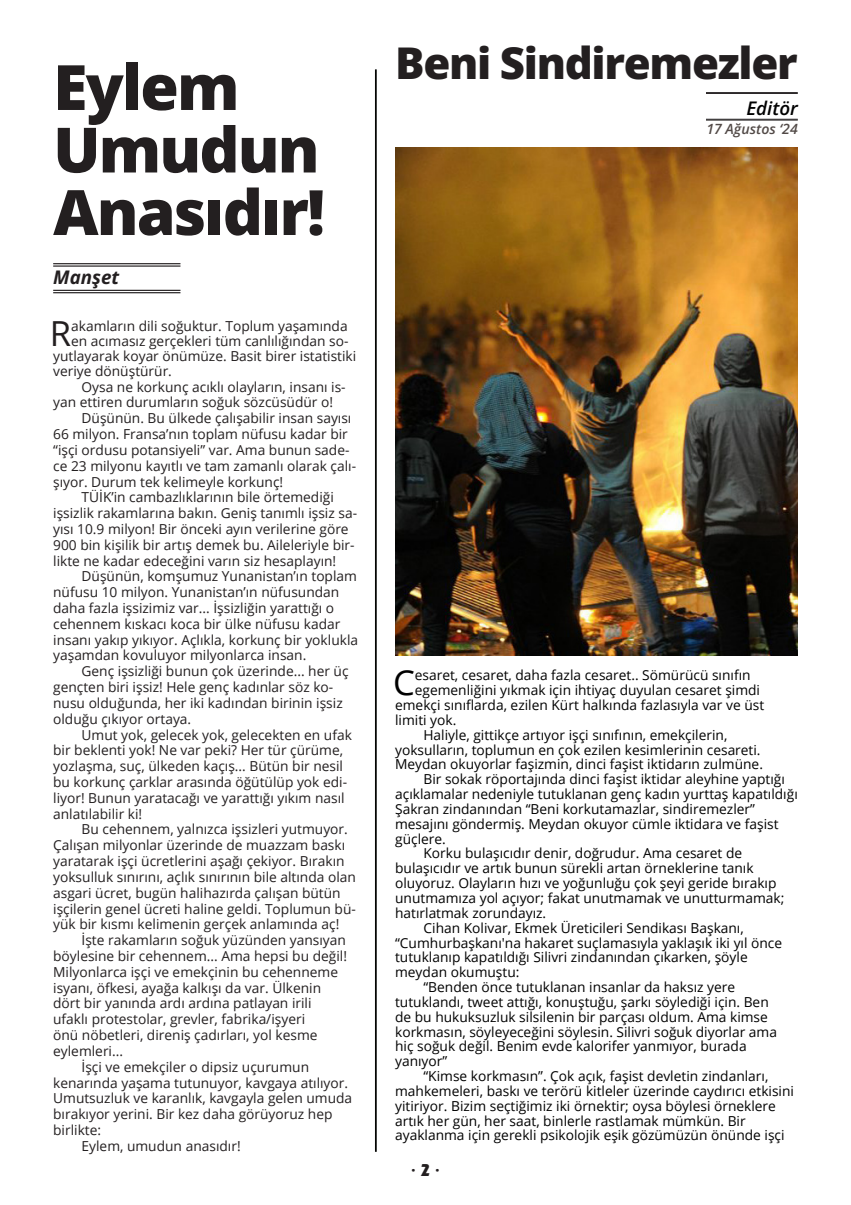
<style>
.page{position:relative;width:851px;height:1205px;background:#fff}
.page>*{position:absolute;margin:0;border:0;box-sizing:border-box;transform-origin:0 0}
.t1{font:800 62.5px "Open Sans";letter-spacing:-.03em;color:#231f20}
.t2{font:800 43.75px "Open Sans";letter-spacing:-.03em;color:#231f20}
.t3{font:34.5px "Open Sans";color:#000}
.Heading_2{font:34.5px "Open Sans";color:#231f20}
.MB_icyazi{font:italic 600 18.75px "Open Sans";color:#000}
.MB_icyazi-2{font:italic 700 18.75px "Open Sans";color:#231f20}
.t4{font:700 16.25px "Open Sans";color:#231f20}
.MB_icyazi-3{font:italic 600 14.12px "Open Sans";color:#524a47}
.Body_Text{font:13.75px/15.8px "Open Sans";color:#231f20}
.t5{font:13.75px/14.9px "Open Sans";color:#000}
.Heading_2-2{font:13.75px "Open Sans";color:#231f20}
.s1{font-family:"Revue BT";font-weight:400}
</style>
<div class="page">
<hr style="left:705px;top:92px;width:92px;height:1px;background:#231f20">
<hr style="left:705px;top:93px;width:92px;height:1px;background:#231f20">
<hr style="left:705px;top:119px;width:92px;height:1px;background:#231f20">
<hr style="left:705px;top:120px;width:92px;height:1px;background:#231f20">
<hr style="left:53px;top:263px;width:127px;height:1px;background:#231f20">
<hr style="left:53px;top:265px;width:127px;height:2px;background:#231f20">
<hr style="left:53px;top:290px;width:127px;height:1px;background:#231f20">
<hr style="left:53px;top:292px;width:127px;height:1px;background:#231f20">
<hr style="left:375px;top:69px;width:1px;height:1083px;background:#040503">
<img style="left:395px;top:148px;width:402px;height:508px">
<p class="t1" style="left:53px;top:40px;width:188px">Eylem</p>
<p class="t1" style="left:53px;top:102px;width:268px">Umudun</p>
<p class="t1" style="left:53px;top:165px;width:273px">Anasıdır!</p>
<p class="MB_icyazi-2" style="left:53px;top:265px;width:67px">Manşet</p>
<p class="Heading_2" style="left:50px;top:310px;width:23px">R</p>
<p class="Heading_2-2" style="left:71px;top:317px;width:278px">akamların dili soğuktur. Toplum yaşamında</p>
<p class="Heading_2-2" style="left:71px;top:332px;width:279px">en acımasız gerçekleri tüm canlılığından so-</p>
<p class="Heading_2-2" style="left:53px;top:346px;width:304px">yutlayarak koyar önümüze. Basit birer istatistiki</p>
<p class="Heading_2-2" style="left:53px;top:361px;width:120px">veriye dönüştürür.</p>
<p class="Body_Text" style="left:53px;top:378px;width:294px;text-indent:28px">Oysa ne korkunç acıklı olayların, insanı is&shy;yan ettiren durumların soğuk sözcüsüdür o!</p>
<p class="Body_Text" style="left:53px;top:410px;width:304px;text-indent:28px">Düşünün. Bu ülkede çalışabilir insan sayısı 66 milyon. Fransa’nın toplam nüfusu kadar bir “işçi ordusu potansiyeli” var. Ama bunun sade&shy;ce 23 milyonu kayıtlı ve tam zamanlı olarak çalı&shy;şıyor. Durum tek kelimeyle korkunç!</p>
<p class="Body_Text" style="left:53px;top:489px;width:305px;text-indent:28px">TÜİK’in cambazlıklarının bile örtemediği işsizlik rakamlarına bakın. Geniş tanımlı işsiz sa&shy;yısı 10.9 milyon! Bir önceki ayın verilerine göre 900 bin kişilik bir artış demek bu. Aileleriyle bir&shy;likte ne kadar edeceğini varın siz hesaplayın!</p>
<p class="Body_Text" style="left:53px;top:568px;width:306px;text-indent:28px">Düşünün, komşumuz Yunanistan’ın toplam nüfusu 10 milyon. Yunanistan’ın nüfusundan daha fazla işsizimiz var... İşsizliğin yarattığı o cehennem kıskacı koca bir ülke nüfusu kadar insanı yakıp yıkıyor. Açlıkla, korkunç bir yoklukla yaşamdan kovuluyor milyonlarca insan.</p>
<p class="Body_Text" style="left:53px;top:663px;width:297px;text-indent:28px">Genç işsizliği bunun çok üzerinde... her üç gençten biri işsiz! Hele genç kadınlar söz ko&shy;nusu olduğunda, her iki kadından birinin işsiz olduğu çıkıyor ortaya.</p>
<p class="Body_Text" style="left:53px;top:726px;width:300px;text-indent:28px">Umut yok, gelecek yok, gelecekten en ufak bir beklenti yok! Ne var peki? Her tür çürüme, yozlaşma, suç, ülkeden kaçış... Bütün bir nesil bu korkunç çarklar arasında öğütülüp yok edi&shy;liyor! Bunun yaratacağı ve yarattığı yıkım nasıl anlatılabilir ki!</p>
<p class="Body_Text" style="left:53px;top:821px;width:304px;text-indent:28px">Bu cehennem, yalnızca işsizleri yutmuyor.<br>Çalışan milyonlar üzerinde de muazzam baskı yaratarak işçi ücretlerini aşağı çekiyor. Bırakın yoksulluk sınırını, açlık sınırının bile altında olan asgari ücret, bugün halihazırda çalışan bütün işçilerin genel ücreti haline geldi. Toplumun bü&shy;yük bir kısmı kelimenin gerçek anlamında aç!</p>
<p class="Body_Text" style="left:53px;top:932px;width:295px;text-indent:28px">İşte rakamların soğuk yüzünden yansıyan böylesine bir cehennem... Ama hepsi bu değil!<br>Milyonlarca işçi ve emekçinin bu cehenneme isyanı, öfkesi, ayağa kalkışı da var. Ülkenin dört bir yanında ardı ardına patlayan irili ufaklı protestolar, grevler, fabrika/işyeri<br>önü nöbetleri, direniş çadırları, yol kesme eylemleri...</p>
<p class="Body_Text" style="left:53px;top:1058px;width:300px;text-indent:28px">İşçi ve emekçiler o dipsiz uçurumun kenarında yaşama tutunuyor, kavgaya atılıyor.<br>Umutsuzluk ve karanlık, kavgayla gelen umuda bırakıyor yerini. Bir kez daha görüyoruz hep birlikte:</p>
<p class="Body_Text" style="left:81px;top:1137px;width:161px">Eylem, umudun anasıdır!</p>
<p class="t2" style="left:395px;top:29px;width:404px">Beni Sindiremezler</p>
<p class="MB_icyazi" style="left:746px;top:95px;width:53px">Editör</p>
<p class="MB_icyazi-3" style="left:706px;top:119px;width:93px">17 Ağustos ‘24</p>
<p class="t3" style="left:393px;top:659px;width:23px">C</p>
<p class="t5" style="left:415px;top:667px;width:337px">esaret, cesaret, daha fazla cesaret.. Sömürücü sınıfın</p>
<p class="t5" style="left:415px;top:682px;width:347px">egemenliğini yıkmak için ihtiyaç duyulan cesaret şimdi</p>
<p class="t5" style="left:395px;top:697px;width:370px">emekçi sınıflarda, ezilen Kürt halkında fazlasıyla var ve üst</p>
<p class="t5" style="left:395px;top:712px;width:63px">limiti yok.</p>
<p class="t5" style="left:395px;top:727px;width:369px;text-align:center">Haliyle, gittikçe artıyor işçi sınıfının, emekçilerin, yoksulların, toplumun en çok ezilen kesimlerinin cesareti.<br>Meydan okuyorlar faşizmin, dinci faşist iktidarın zulmüne.</p>
<p class="t5" style="left:395px;top:771px;width:404px;text-indent:28px">Bir sokak röportajında dinci faşist iktidar aleyhine yaptığı açıklamalar nedeniyle tutuklanan genç kadın yurttaş kapatıldığı Şakran zindanından “Beni korkutamazlar, sindiremezler” mesajını göndermiş. Meydan okuyor cümle iktidara ve faşist güçlere.</p>
<p class="t5" style="left:395px;top:845px;width:391px;text-indent:28px">Korku bulaşıcıdır denir, doğrudur. Ama cesaret de bulaşıcıdır ve artık bunun sürekli artan örneklerine tanık oluyoruz. Olayların hızı ve yoğunluğu çok şeyi geride bırakıp unutmamıza yol açıyor; fakat unutmamak ve unutturmamak; hatırlatmak zorundayız.</p>
<p class="t5" style="left:395px;top:920px;width:388px;text-indent:28px">Cihan Kolivar, Ekmek Üreticileri Sendikası Başkanı, “Cumhurbaşkanı'na hakaret suçlamasıyla yaklaşık iki yıl önce tutuklanıp kapatıldığı Silivri zindanından çıkarken, şöyle meydan okumuştu:</p>
<p class="t5" style="left:395px;top:979px;width:383px;text-indent:28px">“Benden önce tutuklanan insanlar da haksız yere tutuklandı, tweet attığı, konuştuğu, şarkı söylediği için. Ben de bu hukuksuzluk silsilenin bir parçası oldum. Ama kimse korkmasın, söyleyeceğini söylesin. Silivri soğuk diyorlar ama hiç soğuk değil. Benim evde kalorifer yanmıyor, burada yanıyor”</p>
<p class="t5" style="left:395px;top:1068px;width:400px;text-indent:28px">“Kimse korkmasın”. Çok açık, faşist devletin zindanları, mahkemeleri, baskı ve terörü kitleler üzerinde caydırıcı etkisini yitiriyor. Bizim seçtiğimiz iki örnektir; oysa böylesi örneklere artık her gün, her saat, binlerle rastlamak mümkün. Bir ayaklanma için gerekli psikolojik eşik gözümüzün önünde işçi</p>
<p class="t4" style="left:411px;top:1159px;width:30px">· <span class="s1">2</span> ·</p>
</div>
